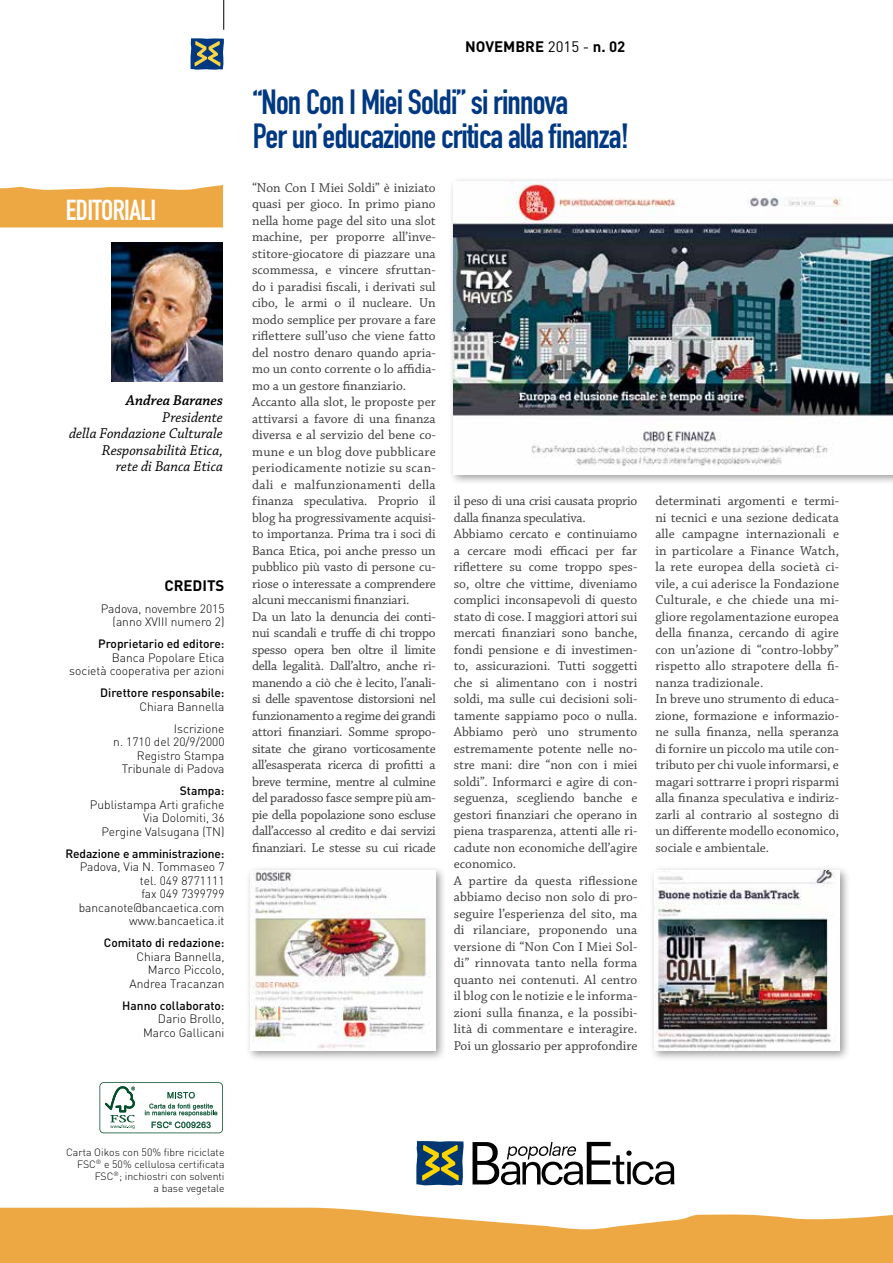
<style>
.page{position:relative;width:893px;height:1263px;background:#fff}
.page>*{position:absolute;margin:0;border:0;box-sizing:border-box;transform-origin:0 0}
.t1{font:34.5px/34.5px "DIN Engschrift Std";letter-spacing:-.025em;color:#003882}
.t2{font:28.5px "DIN Engschrift Std";letter-spacing:-.02em;color:#fff}
.t3{font:italic 15px/16.5px "Chaparral Pro";color:#000;text-align:right}
.t4{font:700 15px "DIN Pro";color:#000}
.t5{font:italic 600 15px "Chaparral Pro";color:#000}
.t6{font:15px "DIN Pro";color:#000}
.t7{font:13.5px/16.5px "Chaparral Pro";color:#3e3d40}
.t8{font:300 12px/13.5px "DIN Pro";color:#000;text-align:right}
.t9{font:500 12px "DIN Pro";color:#000}
.t10{font:300 10.5px/12px "DIN Pro";color:#000;text-align:right}
.s1{font-weight:700}
</style>
<div class="page">
<svg style="left:0;top:185px;width:223px;height:42px;background:#efae51"></svg>
<hr style="left:223px;top:0;width:1px;height:30px;background:#000">
<svg style="left:191px;top:38px;width:33px;height:32px"></svg>
<svg style="left:0;top:1207px;width:893px;height:56px;background:#f0b45d"></svg>
<svg style="left:473px;top:1142px;width:201px;height:43px"></svg>
<svg style="left:416px;top:1141px;width:48px;height:44px;background:#4c685b"></svg>
<img style="left:111px;top:243px;width:111px;height:139px">
<div style="left:448px;top:177px;width:445px;height:308px;background:#000;opacity:.4"></div>
<img style="left:454px;top:182px;width:439px;height:292px">
<div style="left:245px;top:865px;width:202px;height:197px;background:#000;opacity:.4"></div>
<img style="left:250px;top:870px;width:186px;height:181px">
<div style="left:649px;top:865px;width:202px;height:197px;background:#000;opacity:.4"></div>
<img style="left:654px;top:870px;width:186px;height:181px">
<svg style="left:99px;top:1082px;width:124px;height:51px"></svg>
<h2 class="t2" style="left:66px;top:194px;width:92px">EDITORIALI</h2>
<p class="t5" style="left:126px;top:392px;width:99px">Andrea Baranes</p>
<p class="t3" style="left:69px;top:409px;width:155px">Presidente<br>della Fondazione Culturale<br>Responsabilità Etica,<br>rete di Banca Etica</p>
<p class="t4" style="left:164px;top:575px;width:46px">CREDITS</p>
<p class="t8" style="left:101px;top:601px;width:125px">Padova, novembre 2015 (anno XVIII numero 2)</p>
<p class="t9" style="left:98px;top:636px;width:128px">Proprietario ed editore:</p>
<p class="t8" style="left:69px;top:650px;width:157px">Banca Popolare Etica<br>società cooperativa per azioni</p>
<p class="t9" style="left:100px;top:685px;width:126px">Direttore responsabile:</p>
<p class="t8" style="left:139px;top:695px;width:87px;line-height:22px">Chiara Bannella<br>Iscrizione</p>
<p class="t8" style="left:113px;top:735px;width:113px">n. 1710 del 20/9/2000<br>Registro Stampa<br>Tribunale di Padova</p>
<p class="t9" style="left:180px;top:783px;width:46px">Stampa:</p>
<p class="t8" style="left:90px;top:797px;width:136px">Publistampa Arti grafiche<br>Via Dolomiti, 36<br>Pergine Valsugana (TN)</p>
<p class="t9" style="left:65px;top:845px;width:161px">Redazione e amministrazione:</p>
<p class="t8" style="left:79px;top:860px;width:147px">Padova, Via N. Tommaseo 7 tel. 049 8771111<br>fax 049 7399799 bancanote@bancaetica.com www.bancaetica.it</p>
<p class="t9" style="left:104px;top:935px;width:122px">Comitato di redazione:</p>
<p class="t8" style="left:130px;top:949px;width:96px">Chiara Bannella,<br>Marco Piccolo,<br>Andrea Tracanzan</p>
<p class="t9" style="left:122px;top:997px;width:104px">Hanno collaborato:</p>
<p class="t8" style="left:143px;top:1012px;width:83px">Dario Brollo,<br>Marco Gallicani</p>
<p class="t4" style="left:465px;top:37px;width:11px">NOVEMBRE</p>
<p class="t6" style="left:548px;top:37px;width:79px">2015 - <span class="s1">n. 02</span></p>
<h1 class="t1" style="left:253px;top:85px;width:378px">“Non Con I Miei Soldi” si rinnova<br>Per un’educazione critica alla finanza!</h1>
<p class="t7" style="left:252px;top:180px;width:185px">“Non Con I Miei Soldi” è iniziato quasi per gioco. In primo piano nella home page del sito una slot machine, per proporre all’inve&shy;stitore-giocatore di piazzare una scommessa, e vincere sfruttan&shy;do i paradisi fiscali, i derivati sul cibo, le armi o il nucleare. Un modo semplice per provare a fare riflettere sull’uso che viene fatto del nostro denaro quando apria&shy;mo un conto corrente o lo affidia&shy;mo a un gestore finanziario.<br>Accanto alla slot, le proposte per attivarsi a favore di una finanza diversa e al servizio del bene co&shy;mune e un blog dove pubblicare periodicamente notizie su scan&shy;dali e malfunzionamenti della finanza speculativa. Proprio il blog ha progressivamente acquisi&shy;to importanza. Prima tra i soci di Banca Etica, poi anche presso un pubblico più vasto di persone cu&shy;riose o interessate a comprendere alcuni meccanismi finanziari.<br>Da un lato la denuncia dei conti&shy;nui scandali e truffe di chi troppo spesso opera ben oltre il limite della legalità. Dall’altro, anche ri&shy;manendo a ciò che è lecito, l’anali&shy;si delle spaventose distorsioni nel funzionamento a regime dei grandi attori finanziari. Somme spropo&shy;sitate che girano vorticosamente all’esasperata ricerca di profitti a breve termine, mentre al culmine del paradosso fasce sempre più am&shy;pie della popolazione sono escluse dall’accesso al credito e dai servizi finanziari. Le stesse su cui ricade</p>
<p class="t7" style="left:454px;top:493px;width:185px">il peso di una crisi causata proprio dalla finanza speculativa.<br>Abbiamo cercato e continuiamo a cercare modi efficaci per far riflettere su come troppo spes&shy;so, oltre che vittime, diveniamo complici inconsapevoli di questo stato di cose. I maggiori attori sui mercati finanziari sono banche, fondi pensione e di investimen&shy;to, assicurazioni. Tutti soggetti che si alimentano con i nostri soldi, ma sulle cui decisioni soli&shy;tamente sappiamo poco o nulla.<br>Abbiamo però uno strumento estremamente potente nelle no&shy;stre mani: dire “non con i miei soldi”. Informarci e agire di con&shy;seguenza, scegliendo banche e gestori finanziari che operano in piena trasparenza, attenti alle ri&shy;cadute non economiche dell’agire economico.<br>A partire da questa riflessione abbiamo deciso non solo di pro&shy;seguire l’esperienza del sito, ma di rilanciare, proponendo una versione di “Non Con I Miei Sol&shy;di” rinnovata tanto nella forma quanto nei contenuti. Al centro il blog con le notizie e le informa&shy;zioni sulla finanza, e la possibi&shy;lità di commentare e interagire.<br>Poi un glossario per approfondire</p>
<p class="t7" style="left:655px;top:493px;width:185px">determinati argomenti e termi&shy;ni tecnici e una sezione dedicata alle campagne internazionali e in particolare a Finance Watch, la rete europea della società ci&shy;vile, a cui aderisce la Fondazione<br>Culturale, e che chiede una mi&shy;gliore regolamentazione europea della finanza, cercando di agire con un’azione di “contro-lobby” rispetto allo strapotere della fi&shy;nanza tradizionale.<br>In breve uno strumento di educa&shy;zione, formazione e informazio&shy;ne sulla finanza, nella speranza di fornire un piccolo ma utile con&shy;tributo per chi vuole informarsi, e magari sottrarre i propri risparmi alla finanza speculativa e indiriz&shy;zarli al contrario al sostegno di un differente modello economico, sociale e ambientale.</p>
<p class="t10" style="left:66px;top:1145px;width:160px">Carta Oikos con 50% fibre riciclate<br>FSC<sup>®</sup> e 50% cellulosa certificata<br>FSC<sup>®</sup>; inchiostri con solventi<br>a base vegetale</p>
</div>
